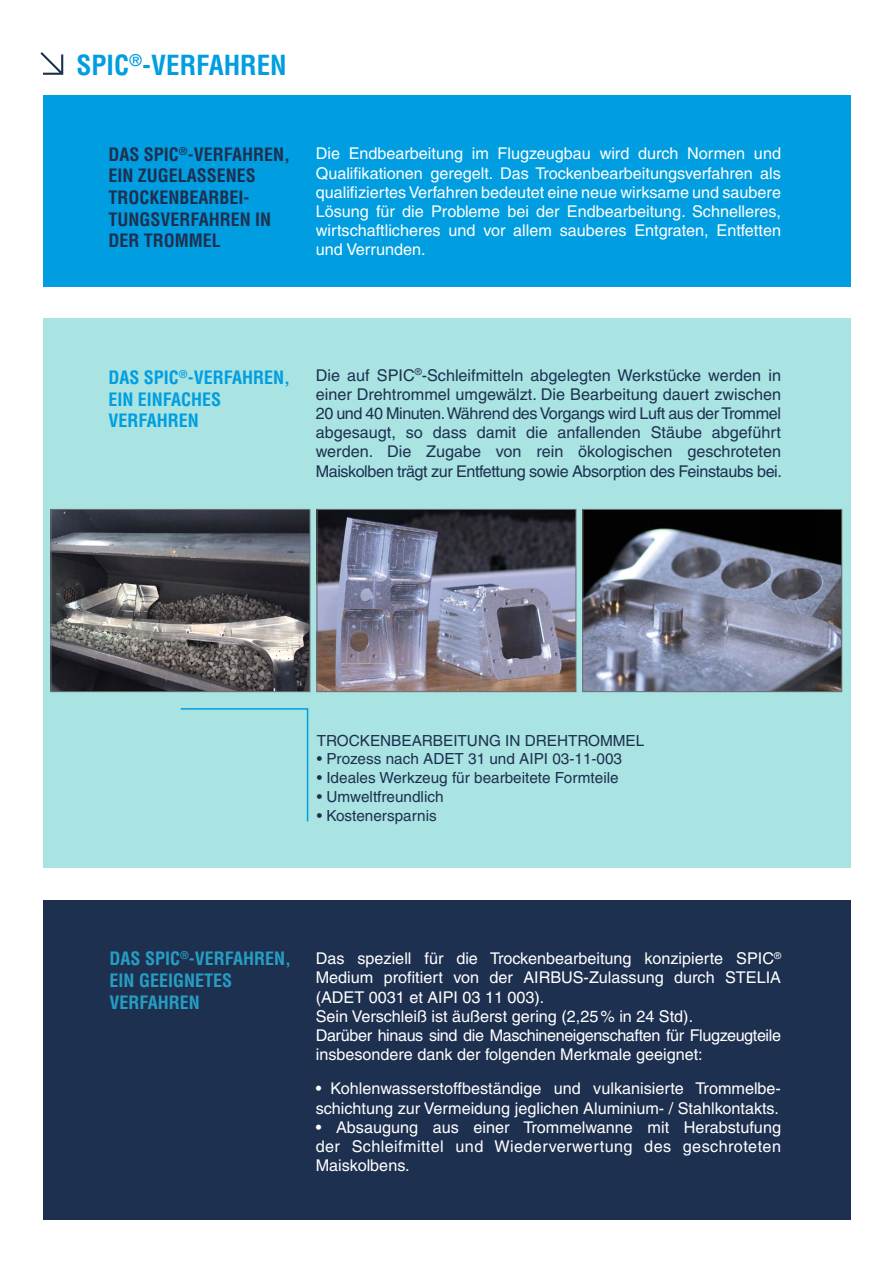
<style>
.page{position:relative;width:893px;height:1263px;background:#fff}
.page>*{position:absolute;margin:0;border:0;box-sizing:border-box;transform-origin:0 0}
.t1{font:700 condensed 27px "Helvetica LT Pro";color:#009ee0}
.t2{font:700 condensed 18px/21.6px "Helvetica LT Pro";color:#1e3050}
.t3{font:700 condensed 18px/21.6px "Helvetica LT Pro";color:#269ec3}
.t4{font:700 condensed 18px/21.6px "Helvetica LT Pro";color:#009ee0}
.t5{font:16.2px/19.2px "Helvetica LT Pro";color:#fff;text-align:justify}
.t6{font:16.2px/19.2px "Helvetica LT Pro";letter-spacing:-.025em;color:#1e3050;text-align:justify}
.t7{font:15.3px "Helvetica LT Pro";color:#1e3050}
</style>
<div class="page">
<div style="left:43px;top:319px;width:807px;height:549px;background:#a9e3e2"></div>
<div style="left:43px;top:96px;width:807px;height:191px;background:#009ee0"></div>
<div style="left:43px;top:900px;width:807px;height:320px;background:#1e3050"></div>
<svg style="left:40px;top:52px;width:23px;height:23px"></svg>
<img style="left:53px;top:511px;width:255px;height:179px">
<div style="left:51px;top:509px;width:259px;height:183px;border:1px solid #6e6f71"></div>
<img style="left:319px;top:511px;width:255px;height:179px">
<div style="left:317px;top:509px;width:259px;height:183px;border:1px solid #6e6f71"></div>
<img style="left:585px;top:511px;width:255px;height:179px">
<div style="left:583px;top:509px;width:259px;height:183px;border:1px solid #6e6f71"></div>
<svg style="left:180px;top:708px;width:129px;height:114px"></svg>
<h1 class="t1" style="left:77px;top:47px;width:212px">SPIC<sup>®</sup>-VERFAHREN</h1>
<p class="t2" style="left:108px;top:143px;width:183px">DAS SPIC<sup>®</sup>-VERFAHREN,<br>EIN ZUGELASSENES<br>TROCKENBEARBEI-<br>TUNGSVERFAHREN IN<br>DER TROMMEL</p>
<p class="t5" style="left:316px;top:144px;width:467px">Die Endbearbeitung im Flugzeugbau wird durch Normen und Qualifikationen geregelt. Das Trockenbearbeitungsverfahren als qualifiziertes Verfahren bedeutet eine neue wirksame und saubere Lösung für die Probleme bei der Endbearbeitung. Schnelleres, wirtschaftlicheres und vor allem sauberes Entgraten, Entfetten und Verrunden.</p>
<p class="t4" style="left:108px;top:366px;width:183px">DAS SPIC<sup>®</sup>-VERFAHREN,<br>EIN EINFACHES<br>VERFAHREN</p>
<p class="t6" style="left:316px;top:365px;width:468px">Die auf SPIC<sup>®</sup>-Schleifmitteln abgelegten Werkstücke werden in einer Drehtrommel umgewälzt. Die Bearbeitung dauert zwischen 20 und 40 Minuten. Während des Vorgangs wird Luft aus der Trommel abgesaugt, so dass damit die anfallenden Stäube abgeführt werden. Die Zugabe von rein ökologischen geschroteten Maiskolben trägt zur Entfettung sowie Absorption des Feinstaubs bei.</p>
<p class="t7" style="left:317px;top:731px;width:21px">Trockenbearbeitung</p>
<p class="t7" style="left:505px;top:731px;width:43px">in Drehtrommel</p>
<p class="t7" style="left:317px;top:750px;width:307px">• Prozess nach ADET 31 und AIPI 03-11-003</p>
<p class="t7" style="left:317px;top:769px;width:303px">• Ideales Werkzeug für bearbeitete Formteile</p>
<p class="t7" style="left:317px;top:787px;width:128px">• Umweltfreundlich</p>
<p class="t7" style="left:317px;top:806px;width:121px">• Kostenersparnis</p>
<p class="t3" style="left:109px;top:948px;width:183px">DAS SPIC<sup>®</sup>-VERFAHREN,<br>EIN GEEIGNETES<br>VERFAHREN</p>
<p class="t5" style="left:316px;top:949px;width:467px;text-align:left">Das speziell für die Trockenbearbeitung konzipierte SPIC<sup>® </sup>Medium profitiert von der AIRBUS-Zulassung durch STELIA (ADET 0031 et AIPI 03 11 003).<br>Sein Verschleiß ist äußerst gering (2,25% in 24 Std).<br>Darüber hinaus sind die Maschineneigenschaften für Flugzeugteile insbesondere dank der folgenden Merkmale geeignet:</p>
<p class="t5" style="left:316px;top:1079px;width:467px">• Kohlenwasserstoffbeständige und vulkanisierte Trommelbe&shy;schichtung zur Vermeidung jeglichen Aluminium- / Stahlkontakts.</p>
<p class="t5" style="left:316px;top:1117px;width:467px">• Absaugung aus einer Trommelwanne mit Herabstufung der Schleifmittel und Wiederverwertung des geschroteten Maiskolbens.</p>
</div>
